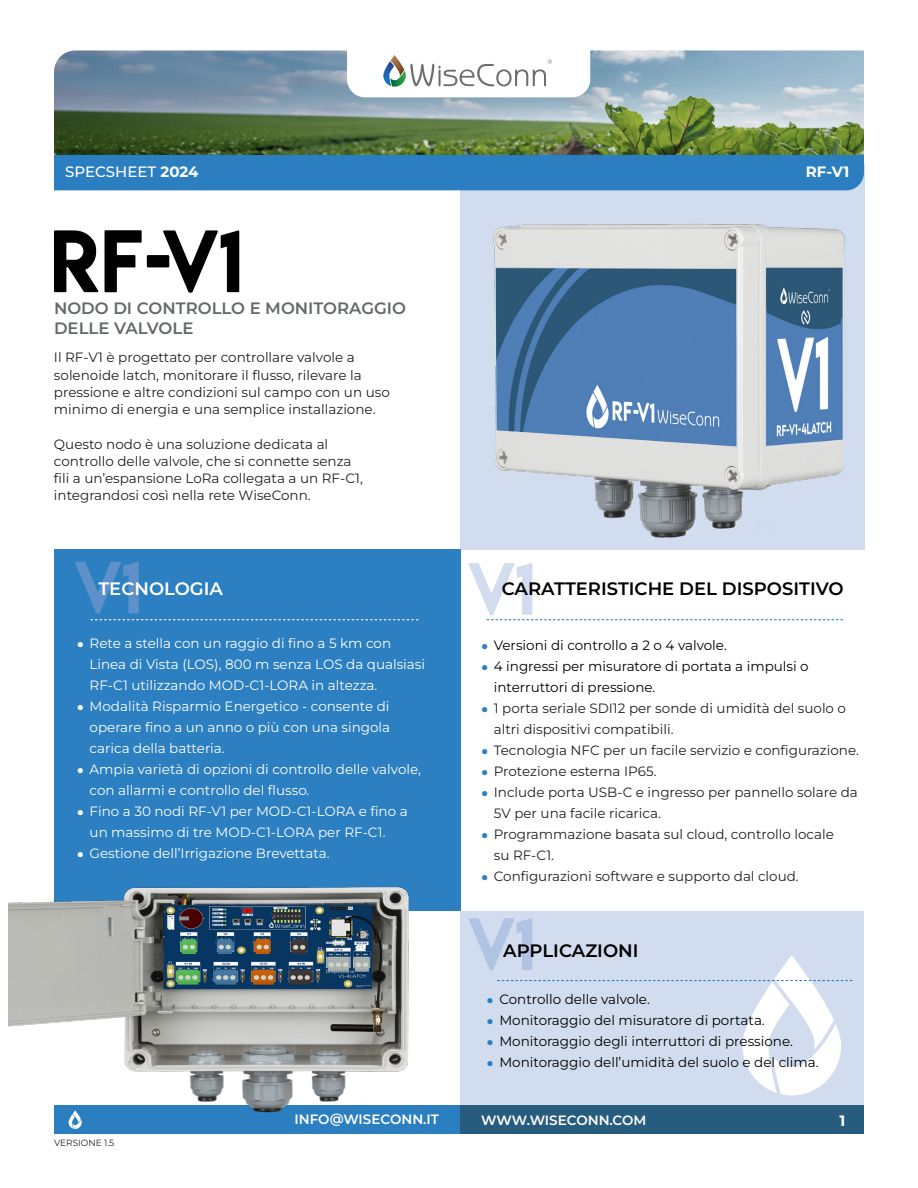
<style>
.page{position:relative;width:918px;height:1188px;background:#fff}
.page>*{position:absolute;margin:0;border:0;box-sizing:border-box;transform-origin:0 0}
.t1{font:600 18px "Montserrat";color:#000}
.t2{font:600 18px "Montserrat";color:#fff}
.t3{font:600 16.5px/19.8px "Montserrat";color:#666969}
.t4{font:500 15px "Montserrat";color:#fff}
.t5{font:700 15px "Montserrat";color:#fff}
.t6{font:13.5px/17.2px "Montserrat";color:#231f20}
.t7{font:13.5px/21px "Montserrat";color:#fff}
.t8{font:13.5px/21px "Montserrat";color:#000}
.t9{font:600 13.5px "Montserrat";color:#fff}
.t10{font:9px "Montserrat";color:#231f20}
.s1{font-weight:700}
.s2{font-family:"Arial";font-size:12px}
.s3{font-family:"Arial";font-size:12px;color:#2c7fc0}
</style>
<div class="page">
<div style="left:460px;top:163px;width:405px;height:386px;background:#d1dcef"></div>
<div style="left:460px;top:911px;width:403px;height:209px;background:#d1dcef"></div>
<div style="left:54px;top:549px;width:406px;height:362px;background:#2c7fc0"></div>
<img style="left:54px;top:50px;width:810px;height:105px">
<div style="left:54px;top:155px;width:810px;height:35px;background:#2b7fc1"></div>
<div style="left:54px;top:1106px;width:412px;height:28px;background:#2b7fc1"></div>
<div style="left:460px;top:1106px;width:404px;height:28px;background:#285c7e"></div>
<svg style="left:54px;top:230px;width:45px;height:62px"></svg>
<svg style="left:105px;top:230px;width:37px;height:62px"></svg>
<svg style="left:163px;top:230px;width:76px;height:63px"></svg>
<div style="left:147px;top:255px;width:22px;height:12px;background:#000"></div>
<svg style="left:75px;top:562px;width:343px;height:58px"></svg>
<svg style="left:468px;top:563px;width:375px;height:57px"></svg>
<svg style="left:468px;top:918px;width:385px;height:177px"></svg>
<img style="left:493px;top:224px;width:352px;height:314px">
<img style="left:9px;top:887px;width:414px;height:242px">
<svg style="left:347px;top:50px;width:243px;height:47px"></svg>
<p class="t4" style="left:65px;top:162px;width:135px">SPECSHEET <span class="s1">2024</span></p>
<p class="t5" style="left:806px;top:161px;width:45px">RF-V1</p>
<p class="t3" style="left:54px;top:297px;width:354px">NODO DI CONTROLLO E MONITORAGGIO<br>DELLE VALVOLE</p>
<p class="t6" style="left:54px;top:349px;width:337px">Il RF-V1 è progettato per controllare valvole a solenoide latch, monitorare il flusso, rilevare la pressione e altre condizioni sul campo con un uso minimo di energia e una semplice installazione.</p>
<p class="t6" style="left:54px;top:435px;width:310px">Questo nodo è una soluzione dedicata al controllo delle valvole, che si connette senza fili a un’espansione LoRa collegata a un RF-C1, integrandosi così nella rete WiseConn.</p>
<p class="t2" style="left:98px;top:576px;width:126px">TECNOLOGIA</p>
<p class="t1" style="left:502px;top:576px;width:343px">CARATTERISTICHE DEL DISPOSITIVO</p>
<p class="t7" style="left:90px;top:633px;width:337px;text-indent:-13px"><span class="s2">●</span> Rete a stella con un raggio di fino a 5 km con<br>Linea di Vista (LOS), 800 m senza LOS da qualsiasi<br>RF-C1 utilizzando MOD-C1-LORA in altezza.</p>
<p class="t7" style="left:90px;top:696px;width:302px;text-align:justify;text-indent:-13px"><span class="s2">●</span> Modalità Risparmio Energetico - consente di operare fino a un anno o più con una singola carica della batteria.</p>
<p class="t7" style="left:90px;top:759px;width:333px;text-indent:-13px"><span class="s2">●</span> Ampia varietà di opzioni di controllo delle valvole, con allarmi e controllo del flusso.</p>
<p class="t7" style="left:90px;top:801px;width:320px;text-indent:-13px"><span class="s2">●</span> Fino a 30 nodi RF-V1 per MOD-C1-LORA e fino a un massimo di tre MOD-C1-LORA per RF-C1.</p>
<p class="t7" style="left:77px;top:843px;width:254px"><span class="s2">●</span> Gestione dell’Irrigazione Brevettata.</p>
<p class="t10" style="left:54px;top:1137px;width:62px">VERSIONE 1.5</p>
<p class="t9" style="left:295px;top:1110px;width:146px">INFO@WISECONN.IT</p>
<p class="t8" style="left:481px;top:634px;width:247px"><span class="s3">●</span> Versioni di controllo a 2 o 4 valvole.</p>
<p class="t8" style="left:494px;top:655px;width:316px;text-indent:-13px"><span class="s3">●</span> 4 ingressi per misuratore di portata a impulsi o interruttori di pressione.</p>
<p class="t6" style="left:494px;top:697px;width:354px;line-height:21px;text-indent:-13px"><span class="s3">●</span> 1 porta seriale SDI12 per sonde di umidità del suolo o altri dispositivi compatibili.</p>
<p class="t6" style="left:481px;top:741px;width:380px"><span class="s3">●</span> Tecnologia NFC per un facile servizio e configurazione.</p>
<p class="t6" style="left:481px;top:762px;width:177px"><span class="s3">●</span> Protezione esterna IP65.</p>
<p class="t6" style="left:494px;top:781px;width:366px;line-height:21px;text-indent:-13px"><span class="s3">●</span> Include porta USB-C e ingresso per pannello solare da<br>5V per una facile ricarica.</p>
<p class="t6" style="left:481px;top:825px;width:354px"><span class="s3">●</span> Programmazione basata sul cloud, controllo locale</p>
<p class="t6" style="left:494px;top:846px;width:62px">su RF-C1.</p>
<p class="t6" style="left:481px;top:867px;width:319px"><span class="s3">●</span> Configurazioni software e supporto dal cloud.</p>
<p class="t1" style="left:503px;top:938px;width:137px">APPLICAZIONI</p>
<p class="t8" style="left:487px;top:988px;width:165px"><span class="s3">●</span> Controllo delle valvole.</p>
<p class="t8" style="left:487px;top:1009px;width:280px"><span class="s3">●</span> Monitoraggio del misuratore di portata.</p>
<p class="t8" style="left:487px;top:1030px;width:308px"><span class="s3">●</span> Monitoraggio degli interruttori di pressione.</p>
<p class="t8" style="left:487px;top:1051px;width:333px"><span class="s3">●</span> Monitoraggio dell’umidità del suolo e del clima.</p>
<p class="t9" style="left:481px;top:1111px;width:167px">WWW.WISECONN.COM</p>
<p class="t5" style="left:840px;top:1110px;width:7px">1</p>
</div>
